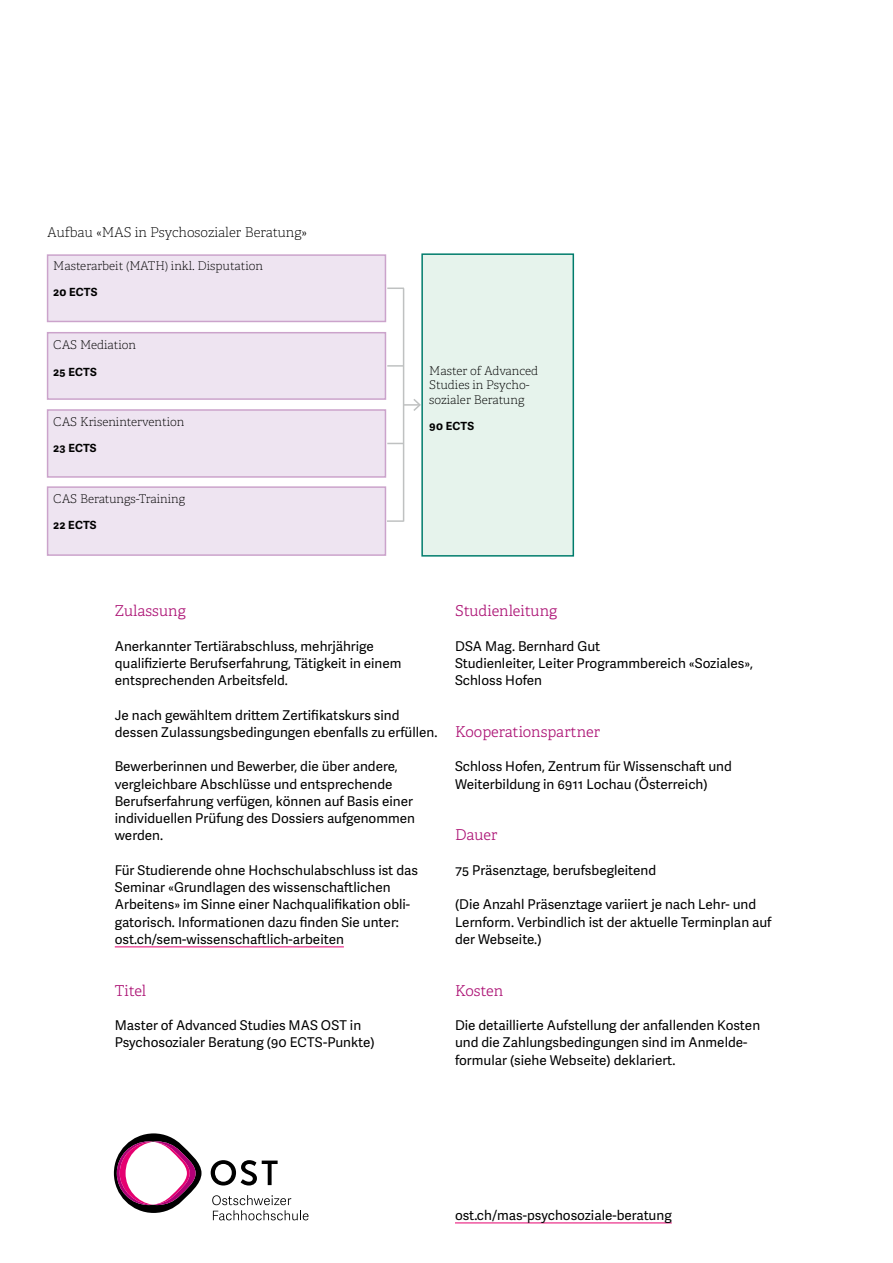
<style>
.page{position:relative;width:893px;height:1263px;background:#fff}
.page>*{position:absolute;margin:0;border:0;box-sizing:border-box;transform-origin:0 0}
.Untertitel_1{font:300 15px "Adelle";color:#ad1576}
.Lauftext{font:13.5px/17.2px "Adelle Sans";color:#000}
.Grafiktitel{font:100 13.5px "Adelle";color:#000}
.Grafiken_Serif_klein{font:100 12px/14.4px "Adelle";color:#000}
.Grafiklegende{font:700 11.25px "Adelle Sans";letter-spacing:.02em;color:#000}
</style>
<div class="page">
<hr style="left:115px;top:946px;width:229px;height:1px;background:#e5006f">
<hr style="left:455px;top:1222px;width:217px;height:1px;background:#e5006f">
<div style="left:47px;top:409px;width:339px;height:69px;background:#eee4f1;border:2px solid #cba3cb"></div>
<div style="left:47px;top:332px;width:339px;height:68px;background:#eee4f1;border:2px solid #cba3cb"></div>
<div style="left:47px;top:254px;width:339px;height:68px;background:#eee4f1;border:2px solid #cba3cb"></div>
<div style="left:421px;top:253px;width:153px;height:304px;background:#e6f3ec;border:2px solid #007c6c"></div>
<div style="left:47px;top:486px;width:339px;height:70px;background:#eee4f1;border:2px solid #cba3cb"></div>
<hr style="left:403px;top:288px;width:1px;height:233px;background:#bfc1c1">
<svg style="left:387px;top:287px;width:17px;height:2px"></svg>
<svg style="left:387px;top:365px;width:16px;height:2px"></svg>
<svg style="left:387px;top:443px;width:16px;height:1px"></svg>
<svg style="left:387px;top:520px;width:17px;height:2px"></svg>
<svg style="left:404px;top:397px;width:18px;height:16px"></svg>
<svg style="left:211px;top:1160px;width:67px;height:25px"></svg>
<svg style="left:212px;top:1195px;width:96px;height:25px"></svg>
<svg style="left:114px;top:1133px;width:87px;height:80px"></svg>
<p class="Grafiktitel" style="left:48px;top:224px;width:261px">Aufbau «MAS in Psychosozialer Beratung»</p>
<p class="Grafiken_Serif_klein" style="left:53px;top:258px;width:212px">Masterarbeit (MATH) inkl. Disputation</p>
<p class="Grafiklegende" style="left:53px;top:285px;width:46px">20 ECTS</p>
<p class="Grafiken_Serif_klein" style="left:53px;top:338px;width:85px">CAS Mediation</p>
<p class="Grafiklegende" style="left:53px;top:365px;width:45px">25 ECTS</p>
<p class="Grafiken_Serif_klein" style="left:53px;top:414px;width:133px">CAS Krisenintervention</p>
<p class="Grafiklegende" style="left:53px;top:441px;width:45px">23 ECTS</p>
<p class="Grafiken_Serif_klein" style="left:53px;top:492px;width:133px">CAS Beratungs-Training</p>
<p class="Grafiklegende" style="left:53px;top:518px;width:45px">22 ECTS</p>
<p class="Grafiken_Serif_klein" style="left:429px;top:364px;width:110px">Master of Advanced<br>Studies in Psycho&shy;sozialer Beratung</p>
<p class="Grafiklegende" style="left:429px;top:419px;width:46px">90 ECTS</p>
<p class="Untertitel_1" style="left:115px;top:602px;width:72px">Zulassung</p>
<p class="Lauftext" style="left:115px;top:638px;width:288px">Anerkannter Tertiärabschluss, mehrjährige qualifizierte Berufserfahrung, Tätigkeit in einem entsprechenden Arbeitsfeld.</p>
<p class="Lauftext" style="left:115px;top:707px;width:324px">Je nach gewähltem drittem Zertifikatskurs sind dessen Zulassungsbedingungen ebenfalls zu erfüllen.</p>
<p class="Lauftext" style="left:115px;top:758px;width:302px">Bewerberinnen und Bewerber, die über andere, vergleichbare Abschlüsse und entsprechende Berufserfahrung verfügen, können auf Basis einer individuellen Prüfung des Dossiers aufgenommen werden.</p>
<p class="Lauftext" style="left:115px;top:862px;width:305px">Für Studierende ohne Hochschulabschluss ist das</p>
<p class="Lauftext" style="left:115px;top:879px;width:297px">Seminar «Grundlagen des wissenschaftlichen<br>Arbeitens» im Sinne einer Nachqualifikation obli&shy;gatorisch. Informationen dazu finden Sie unter:</p>
<p class="Lauftext" style="left:115px;top:931px;width:231px">ost.ch/sem-wissenschaftlich-arbeiten</p>
<p class="Untertitel_1" style="left:115px;top:981px;width:33px">Titel</p>
<p class="Lauftext" style="left:115px;top:1017px;width:248px">Master of Advanced Studies MAS OST in</p>
<p class="Lauftext" style="left:115px;top:1034px;width:261px">Psychosozialer Beratung (90 ECTS-Punkte)</p>
<p class="Untertitel_1" style="left:455px;top:602px;width:104px">Studienleitung</p>
<p class="Lauftext" style="left:455px;top:638px;width:147px">DSA Mag. Bernhard Gut</p>
<p class="Lauftext" style="left:455px;top:655px;width:300px">Studienleiter, Leiter Programmbereich «Soziales»,<br>Schloss Hofen</p>
<p class="Untertitel_1" style="left:455px;top:722px;width:146px">Kooperationspartner</p>
<p class="Lauftext" style="left:455px;top:758px;width:278px">Schloss Hofen, Zentrum für Wissenschaft und<br>Weiterbildung in 6911 Lochau (Österreich)</p>
<p class="Untertitel_1" style="left:455px;top:826px;width:44px">Dauer</p>
<p class="Lauftext" style="left:455px;top:862px;width:203px">75 Präsenztage, berufsbegleitend</p>
<p class="Lauftext" style="left:455px;top:896px;width:318px">(Die Anzahl Präsenztage variiert je nach Lehr- und<br>Lernform. Verbindlich ist der aktuelle Terminplan auf der Webseite.)</p>
<p class="Untertitel_1" style="left:455px;top:981px;width:50px">Kosten</p>
<p class="Lauftext" style="left:455px;top:1017px;width:307px">Die detaillierte Aufstellung der anfallenden Kosten und die Zahlungsbedingungen sind im Anmelde&shy;formular (siehe Webseite) deklariert.</p>
<p class="Lauftext" style="left:455px;top:1207px;width:218px">ost.ch/mas-psychosoziale-beratung</p>
</div>
